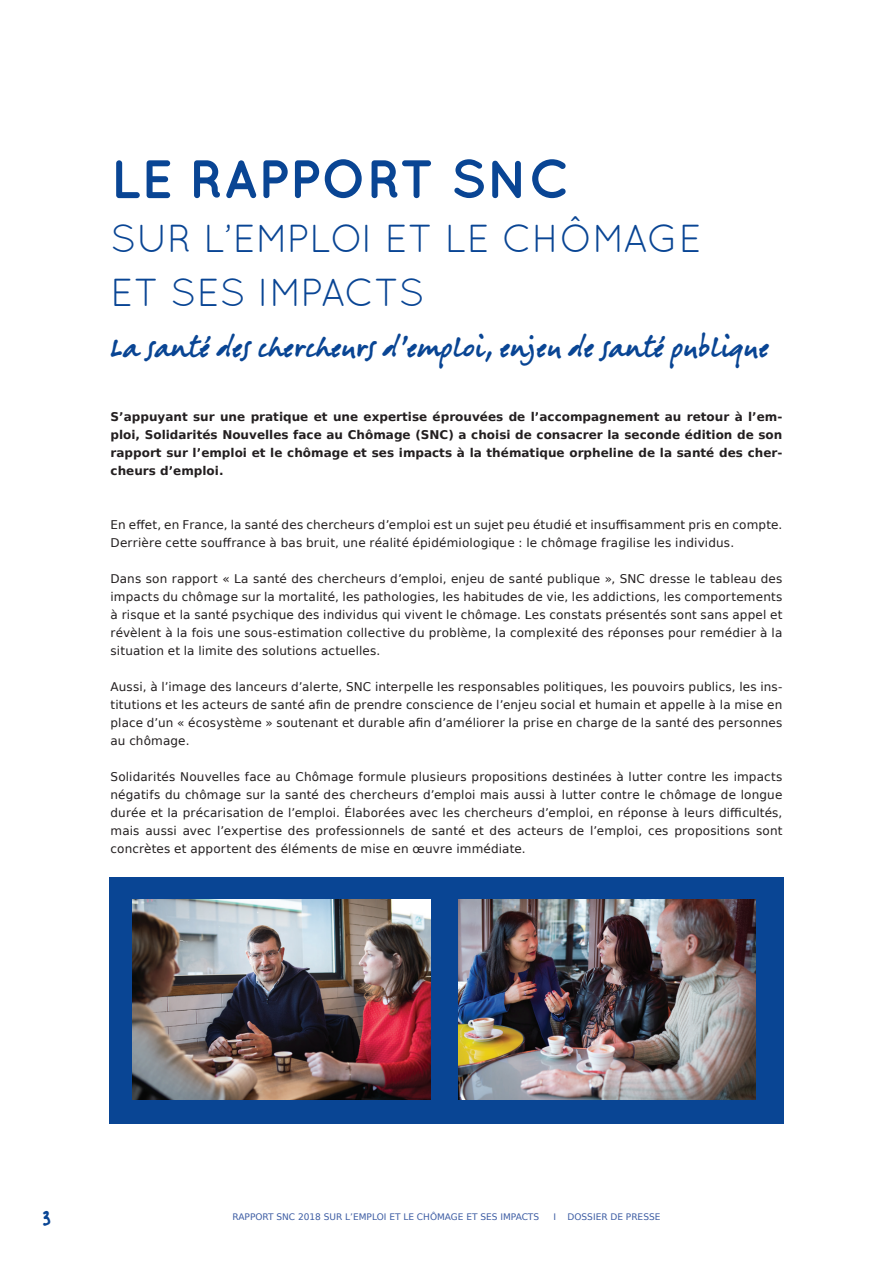
<style>
.page{position:relative;width:893px;height:1263px;background:#fff}
.page>*{position:absolute;margin:0;border:0;box-sizing:border-box;transform-origin:0 0}
.t1{font:700 54px "Quicksand";color:#094594}
.t2{font:39px/54px "Quicksand";color:#094594}
.t3{font:25.5px "Berranger Hand ITC Std";color:#094594}
.t4{font:18px "Berranger Hand ITC Std";color:#094594}
.t5{font:12px/18px "DejaVu Sans";letter-spacing:.015em;color:#231f20;text-align:justify}
.t6{font:700 12px/18px "DejaVu Sans";color:#231f20;text-align:justify}
.t7{font:9px "DejaVu Sans";color:#3c5ca3}
</style>
<div class="page">
<div style="left:109px;top:877px;width:674px;height:246px;background:#094594"></div>
<img style="left:133px;top:900px;width:298px;height:200px">
<img style="left:458px;top:900px;width:298px;height:200px">
<h1 class="t1" style="left:111px;top:147px;width:461px">LE RAPPORT SNC</h1>
<h2 class="t2" style="left:111px;top:211px;width:593px">SUR L’EMPLOI ET LE CHÔMAGE<br>ET SES IMPACTS</h2>
<h3 class="t3" style="left:111px;top:329px;width:660px">La santé des chercheurs d’emploi, enjeu de santé publique</h3>
<p class="t6" style="left:111px;top:407px;width:673px">S’appuyant sur une pratique et une expertise éprouvées de l’accompagnement au retour à l’em&shy;ploi, Solidarités Nouvelles face au Chômage (SNC) a choisi de consacrer la seconde édition de son rapport sur l’emploi et le chômage et ses impacts à la thématique orpheline de la santé des cher&shy;cheurs d’emploi.</p>
<p class="t5" style="left:111px;top:515px;width:673px">En effet, en France, la santé des chercheurs d’emploi est un sujet peu étudié et insuffisamment pris en compte.<br>Derrière cette souffrance à bas bruit, une réalité épidémiologique : le chômage fragilise les individus.</p>
<p class="t5" style="left:111px;top:569px;width:673px">Dans son rapport « La santé des chercheurs d’emploi, enjeu de santé publique », SNC dresse le tableau des impacts du chômage sur la mortalité, les pathologies, les habitudes de vie, les addictions, les comportements à risque et la santé psychique des individus qui vivent le chômage. Les constats présentés sont sans appel et révèlent à la fois une sous-estimation collective du problème, la complexité des réponses pour remédier à la situation et la limite des solutions actuelles.</p>
<p class="t5" style="left:111px;top:677px;width:673px">Aussi, à l’image des lanceurs d’alerte, SNC interpelle les responsables politiques, les pouvoirs publics, les ins&shy;titutions et les acteurs de santé afin de prendre conscience de l’enjeu social et humain et appelle à la mise en place d’un « écosystème » soutenant et durable afin d’améliorer la prise en charge de la santé des personnes au chômage.</p>
<p class="t5" style="left:111px;top:767px;width:673px">Solidarités Nouvelles face au Chômage formule plusieurs propositions destinées à lutter contre les impacts négatifs du chômage sur la santé des chercheurs d’emploi mais aussi à lutter contre le chômage de longue durée et la précarisation de l’emploi. Élaborées avec les chercheurs d’emploi, en réponse à leurs difficultés, mais aussi avec l’expertise des professionnels de santé et des acteurs de l’emploi, ces propositions sont concrètes et apportent des éléments de mise en œuvre immédiate.</p>
<h3 class="t4" style="left:43px;top:1202px;width:10px">3</h3>
<p class="t7" style="left:233px;top:1209px;width:308px">RAPPORT SNC 2018 SUR L’EMPLOI ET LE CHÔMAGE ET SES IMPACTS</p>
<p class="t7" style="left:553px;top:1209px;width:4px">I</p>
<p class="t7" style="left:568px;top:1209px;width:94px">DOSSIER DE PRESSE</p>
</div>
